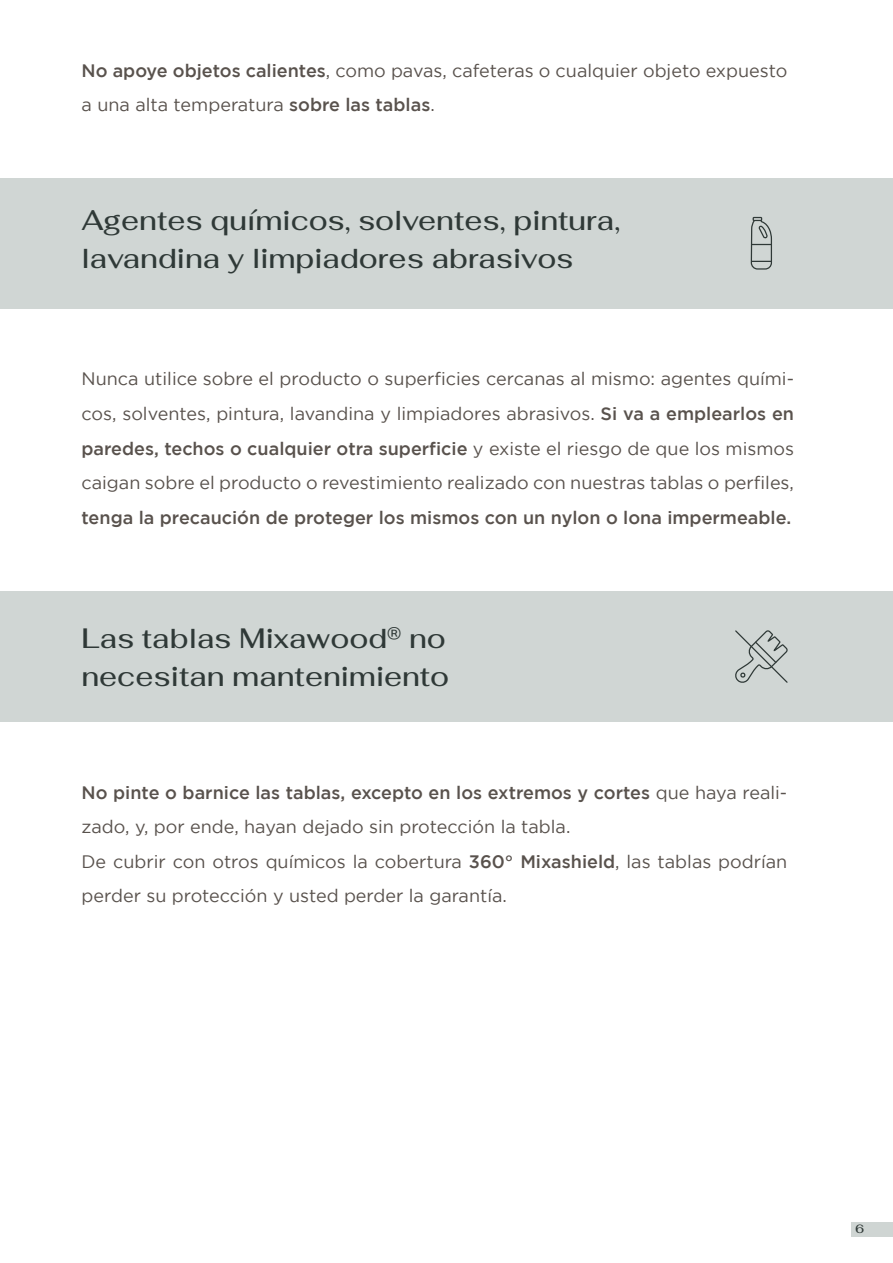
<style>
.page{position:relative;width:893px;height:1263px;background:#fff}
.page>*{position:absolute;margin:0;border:0;box-sizing:border-box;transform-origin:0 0}
.t1{font:500 28.05px/37.5px "Fahkwang";color:#2f3937}
.t2{font:18px/34.5px "Gotham";color:#59524d}
.t3{font:500 18px "Gotham";color:#59524d}
.t4{font:500 12px "Fahkwang";color:#2f3937}
.s1{font-weight:500}
</style>
<div class="page">
<div style="left:0;top:178px;width:893px;height:131px;background:#d0d6d4"></div>
<svg style="left:750px;top:216px;width:22px;height:54px"></svg>
<div style="left:0;top:591px;width:893px;height:131px;background:#d0d6d4"></div>
<div style="left:851px;top:1222px;width:42px;height:14px;background:#cfd5d3"></div>
<svg style="left:735px;top:630px;width:53px;height:53px"></svg>
<p class="t2" style="left:82px;top:53px;width:707px"><span class="s1">No apoye objetos calientes</span>, como pavas, cafeteras o cualquier objeto expuesto a una alta temperatura <span class="s1">sobre las tablas</span>.</p>
<h1 class="t1" style="left:82px;top:201px;width:540px">Agentes químicos, solventes, pintura, lavandina y limpiadores abrasivos</h1>
<p class="t2" style="left:82px;top:362px;width:714px;text-align:justify">Nunca utilice sobre el producto o superficies cercanas al mismo: agentes quími&shy;cos, solventes, pintura, lavandina y limpiadores abrasivos. <span class="s1">Si va a emplearlos en paredes, techos o cualquier otra superficie</span> y existe el riesgo de que los mismos caigan sobre el producto o revestimiento realizado con nuestras tablas o perfiles,</p>
<p class="t3" style="left:82px;top:507px;width:711px">tenga la precaución de proteger los mismos con un nylon o lona impermeable.</p>
<h1 class="t1" style="left:82px;top:618px;width:369px">Las tablas Mixawood<sup>®</sup> no necesitan mantenimiento</h1>
<p class="t2" style="left:82px;top:775px;width:707px"><span class="s1">No pinte o barnice las tablas, excepto en los extremos y cortes</span> que haya reali&shy;zado, y, por ende, hayan dejado sin protección la tabla.<br>De cubrir con otros químicos la cobertura <span class="s1">360° Mixashield</span>, las tablas podrían perder su protección y usted perder la garantía.</p>
<p class="t4" style="left:855px;top:1219px;width:10px">6</p>
</div>
